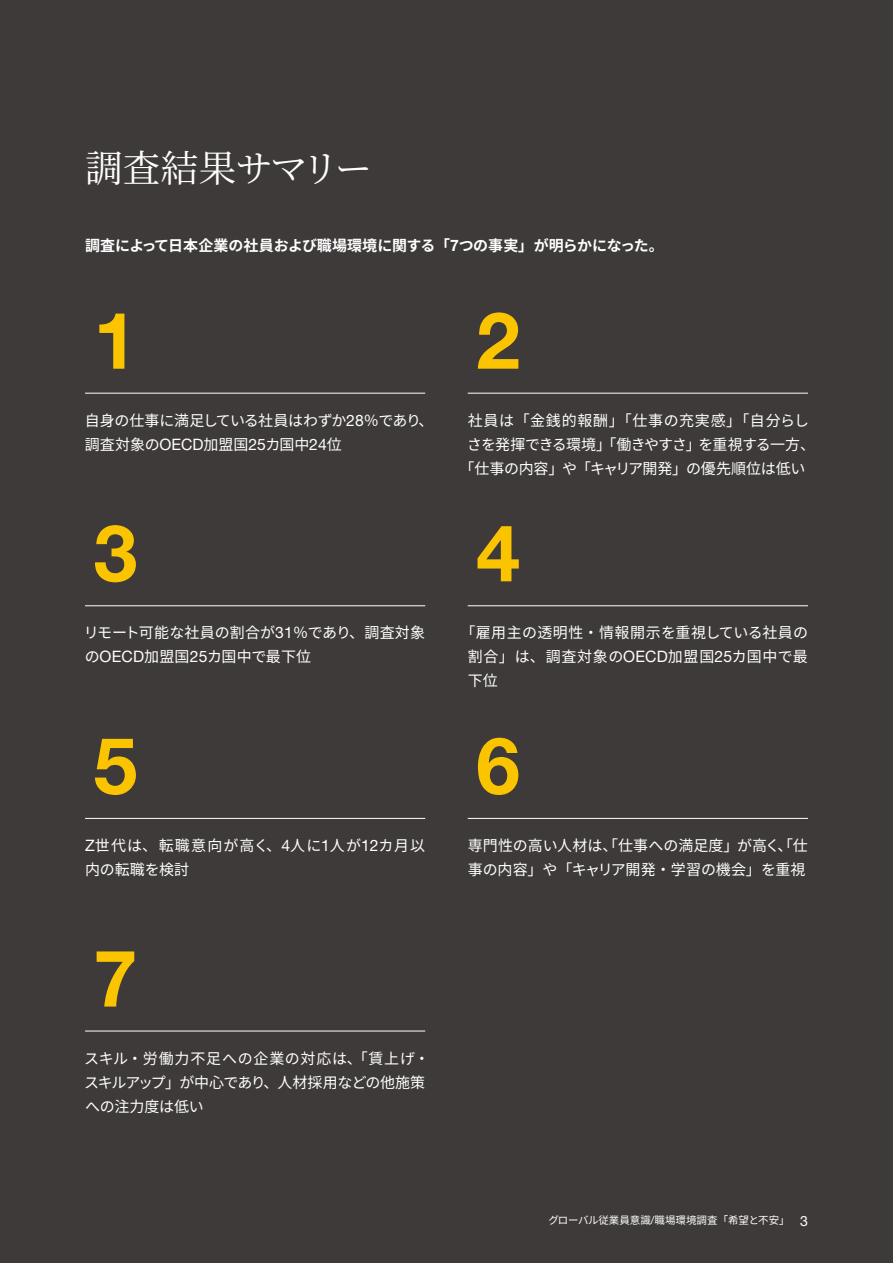
<style>
.page{position:relative;width:893px;height:1263px;background:#3e3a39}
.page>*{position:absolute;margin:0;border:0;box-sizing:border-box;transform-origin:0 0}
.t1{font:700 78.75px "Helvetica Neue";color:#fbc400}
.t2{font:37.5px "Noto Serif CJ Kjp";letter-spacing:-.02em;color:#fff}
.t3{font:15px/24px "Noto Sans CJ Kjp";color:#fff}
.t4{font:700 15px "Noto Sans CJ Kjp";letter-spacing:-.005em;color:#fff}
.t5{font:15px/24px "Noto Sans CJ Kjp";letter-spacing:.07em;color:#fff}
.t6{font:15px "Noto Sans CJ Kjp";letter-spacing:-.05em;color:#fff}
.t7{font:15px "Noto Sans CJ Kjp";letter-spacing:.05em;color:#fff}
.t8{font:10.5px "Noto Sans CJ Kjp";color:#fff}
.s1{font-family:"Helvetica Neue";font-size:15.75px}
.s2{font-family:"Helvetica Neue LT Std";font-size:15.75px}
.s3{font-family:"Helvetica Neue LT Std";font-size:10.95px}
.s4{font-family:"Helvetica Neue LT Std";font-size:14.1px}
</style>
<div class="page">
<hr style="left:85px;top:393px;width:340px;height:1px;background:#fff">
<hr style="left:85px;top:605px;width:340px;height:1px;background:#fff">
<hr style="left:85px;top:818px;width:340px;height:1px;background:#fff">
<hr style="left:468px;top:393px;width:340px;height:1px;background:#fff">
<hr style="left:468px;top:605px;width:340px;height:1px;background:#fff">
<hr style="left:468px;top:818px;width:340px;height:1px;background:#fff">
<hr style="left:85px;top:1031px;width:340px;height:1px;background:#fff">
<h2 class="t2" style="left:85px;top:147px;width:289px">調査結果サマリー</h2>
<p class="t4" style="left:85px;top:237px;width:580px">調査によって日本企業の社員および職場環境に関する「<span class="s1">7</span>つの事実」が明らかになった。</p>
<h1 class="t1" style="left:94px;top:279px;width:45px">1</h1>
<p class="t3" style="left:85px;top:408px;width:350px">自身の仕事に満足している社員はわずか<span class="s2">28</span>％であり、調査対象の<span class="s2">OECD</span>加盟国<span class="s2">25</span>カ国中<span class="s2">24</span>位</p>
<h1 class="t1" style="left:94px;top:491px;width:45px">3</h1>
<p class="t3" style="left:84px;top:621px;width:343px">リモート可能な社員の割合が<span class="s2">31</span>％であり、調査対象の<span class="s2">OECD</span>加盟国<span class="s2">25</span>カ国中で最下位</p>
<h1 class="t1" style="left:94px;top:704px;width:45px">5</h1>
<p class="t5" style="left:85px;top:834px;width:342px"><span class="s2">Z</span>世代は、転職意向が高く、<span class="s2">4</span>人に<span class="s2">1</span>人が<span class="s2">12</span>カ月以内の転職を検討</p>
<h1 class="t1" style="left:94px;top:917px;width:45px">7</h1>
<p class="t3" style="left:84px;top:1046px;width:347px">スキル・労働力不足への企業の対応は、「賃上げ・スキルアップ」が中心であり、人材採用などの他施策への注力度は低い</p>
<h1 class="t1" style="left:476px;top:279px;width:45px">2</h1>
<p class="t7" style="left:468px;top:412px;width:343px">社員は「金銭的報酬」「仕事の充実感」「自分らし</p>
<p class="t6" style="left:467px;top:436px;width:350px">さを発揮できる環境」「働きやすさ」を重視する一方、</p>
<p class="t3" style="left:460px;top:456px;width:347px">「仕事の内容」や「キャリア開発」の優先順位は低い</p>
<h1 class="t1" style="left:476px;top:491px;width:45px">4</h1>
<p class="t3" style="left:468px;top:621px;width:342px;text-align:justify;text-indent:-7px">「雇用主の透明性・情報開示を重視している社員の割合」は、調査対象の<span class="s2">OECD</span>加盟国<span class="s2">25</span>カ国中で最下位</p>
<h1 class="t1" style="left:476px;top:704px;width:45px">6</h1>
<p class="t3" style="left:468px;top:834px;width:342px">専門性の高い人材は、「仕事への満足度」が高く、「仕事の内容」や「キャリア開発・学習の機会」を重視</p>
<p class="t8" style="left:548px;top:1215px;width:261px">グローバル従業員意識<span class="s3">/</span>職場環境調査「希望と不安」 <span class="s4">3</span></p>
</div>
